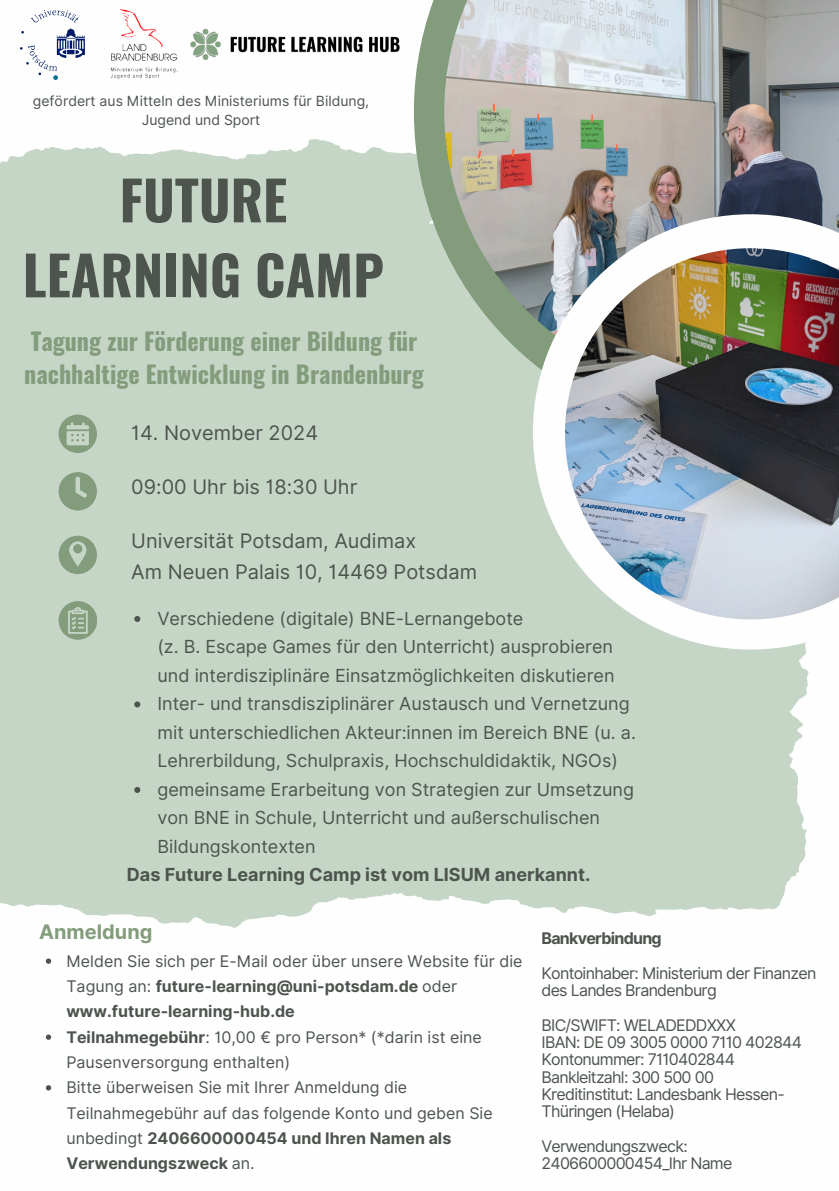
<style>
.page{position:relative;width:839px;height:1191px;background:#fff}
.page>*{position:absolute;margin:0;border:0;box-sizing:border-box;transform-origin:0 0}
.t1{font:700 54px/75px "Oswald";color:#4d544e;text-align:center}
.t2{font:700 24px/33px "Oswald";color:#839c7c}
.t3{font:20px/31.6px "Inter";color:#4d544e}
.t4{font:700 20px "Inter";color:#839c7c}
.t5{font:18px/28.4px "Inter";color:#4d544e}
.t6{font:700 18px "Inter";color:#4d544e}
.t7{font:16px/25.4px "Inter";color:#4d544e}
.t8{font:16px/17.4px "Inter";letter-spacing:-.045em;color:#4d544e}
.t9{font:700 16px "Inter";letter-spacing:-.045em;color:#4d544e}
.t10{font:14px/18.6px "Inter";color:#4d544e;text-align:center}
.s1{font-weight:700}
</style>
<div class="page">
<div style="left:0;top:0;width:838px;height:1191px;background:#c5d6c7"></div>
<div style="left:0;top:857px;width:838px;height:334px;background:#fefefe"></div>
<svg style="left:0;top:535px;width:830px;height:393px"></svg>
<div style="left:0;top:0;width:414px;height:139px;background:#fefefe"></div>
<svg style="left:0;top:139px;width:414px;height:24px"></svg>
<svg style="left:414px;top:0;width:30px;height:248px;fill:#839c7c"></svg>
<img style="left:444px;top:0;width:394px;height:363px">
<svg style="left:533px;top:214px;width:305px;height:435px"></svg>
<img style="left:565px;top:248px;width:273px;height:371px">
<img style="left:20px;top:10px;width:65px;height:69px">
<img style="left:107px;top:5px;width:75px;height:78px">
<svg style="left:59px;top:472px;width:38px;height:39px"></svg>
<svg style="left:59px;top:536px;width:38px;height:38px"></svg>
<svg style="left:59px;top:415px;width:38px;height:38px"></svg>
<div style="left:59px;top:601px;width:38px;height:39px;background:#839c7c;border-radius:50%"></div>
<svg style="left:68px;top:607px;width:20px;height:27px"></svg>
<img style="left:187px;top:23px;width:219px;height:43px">
<svg style="left:134px;top:616px;width:6px;height:6px"></svg>
<svg style="left:134px;top:701px;width:6px;height:6px"></svg>
<svg style="left:134px;top:787px;width:6px;height:6px"></svg>
<svg style="left:46px;top:959px;width:5px;height:5px"></svg>
<svg style="left:46px;top:1035px;width:5px;height:5px"></svg>
<svg style="left:46px;top:1085px;width:5px;height:6px"></svg>
<h4 class="t10" style="left:33px;top:92px;width:338px">gefördert aus Mitteln des Ministeriums für Bildung,<br>Jugend und Sport</h4>
<p class="t1" style="left:23px;top:160px;width:363px">FUTURE<br>LEARNING CAMP</p>
<h4 class="t2" style="left:24px;top:324px;width:401px">Tagung zur Förderung einer Bildung für nachhaltige Entwicklung in Brandenburg</h4>
<h2 class="t3" style="left:131px;top:417px;width:188px">14. November 2024</h2>
<p class="t3" style="left:131px;top:471px;width:228px">09:00 Uhr bis 18:30 Uhr</p>
<p class="t3" style="left:131px;top:525px;width:347px">Universität Potsdam, Audimax<br>Am Neuen Palais 10, 14469 Potsdam</p>
<p class="t5" style="left:157px;top:604px;width:458px">Verschiedene (digitale) BNE-Lernangebote<br>(z. B. Escape Games für den Unterricht) ausprobieren und interdisziplinäre Einsatzmöglichkeiten diskutieren</p>
<p class="t5" style="left:157px;top:690px;width:480px">Inter- und transdisziplinärer Austausch und Vernetzung mit unterschiedlichen Akteur:innen im Bereich BNE (u. a.<br>Lehrerbildung, Schulpraxis, Hochschuldidaktik, NGOs)</p>
<h1 class="t5" style="left:157px;top:775px;width:478px">gemeinsame Erarbeitung von Strategien zur Umsetzung von BNE in Schule, Unterricht und außerschulischen<br>Bildungskontexten</h1>
<p class="t6" style="left:127px;top:864px;width:465px">Das Future Learning Camp ist vom LISUM anerkannt.</p>
<p class="t4" style="left:39px;top:920px;width:115px">Anmeldung</p>
<p class="t7" style="left:66px;top:948px;width:457px">Melden Sie sich per E-Mail oder über unsere Website für die<br>Tagung an: <span class="s1">future-learning@uni-potsdam.de</span> oder <span class="s1">www.future-learning-hub.de</span></p>
<h4 class="t7" style="left:66px;top:1024px;width:417px"><span class="s1">Teilnahmegebühr</span>: 10,00 € pro Person* (*darin ist eine<br>Pausenversorgung enthalten)</h4>
<p class="t7" style="left:66px;top:1075px;width:428px">Bitte überweisen Sie mit Ihrer Anmeldung die Teilnahmegebühr auf das folgende Konto und geben Sie unbedingt <span class="s1">2406600000454 und Ihren Namen als Verwendungszweck</span> an.</p>
<p class="t9" style="left:541px;top:929px;width:122px">Bankverbindung</p>
<p class="t8" style="left:541px;top:964px;width:276px">Kontoinhaber: Ministerium der Finanzen des Landes Brandenburg</p>
<p class="t8" style="left:541px;top:1016px;width:262px">BIC/SWIFT: WELADEDDXXX<br>IBAN: DE 09 3005 0000 7110 402844<br>Kontonummer: 7110402844<br>Bankleitzahl: 300 500 00<br>Kreditinstitut: Landesbank Hessen-<br>Thüringen (Helaba)</p>
<h3 class="t8" style="left:541px;top:1138px;width:192px">Verwendungszweck:<br>2406600000454_Ihr Name</h3>
</div>
